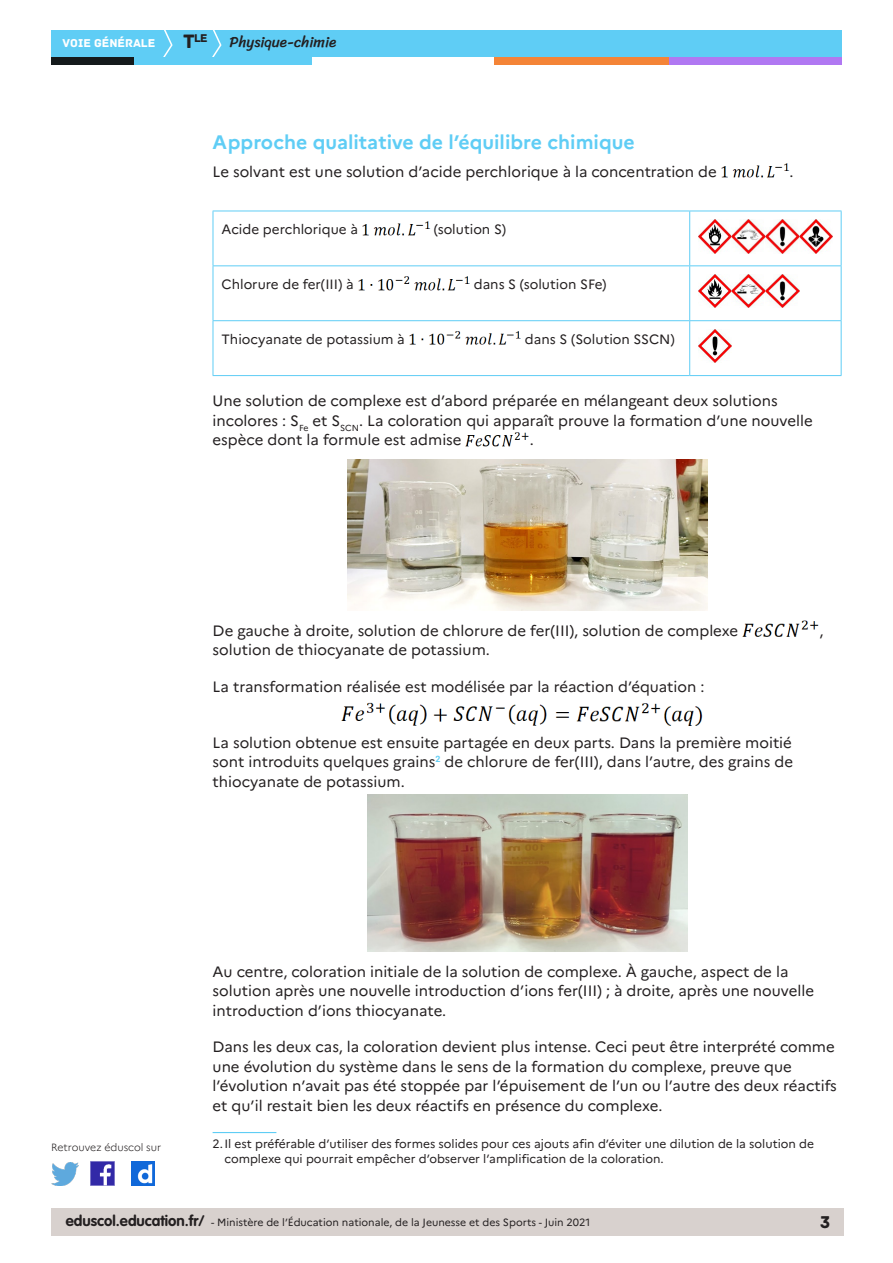
<style>
.page{position:relative;width:893px;height:1263px;background:#fff}
.page>*{position:absolute;margin:0;border:0;box-sizing:border-box;transform-origin:0 0}
._03_titre_2{font:700 19.5px "Marianne";color:#5fcdf5}
.t1{font:18px "Archive";color:#231f20}
.Texte_courant{font:15px/19.5px "Marianne";color:#231f20}
.t2{font:15px "Sriracha";color:#231f20}
.Corps{font:13.5px "Marianne";color:#231f20}
._11_note_bas_de_page{font:12px/15px "Marianne";color:#231f20}
.t3{font:12px "Archive";color:#fff}
.t4{font:11.85px "Archive";color:#231f20}
.t5{font:10.5px "Marianne";color:#231f20}
.t6{font:300 10.5px "Marianne";color:#231f20}
.s1{font-size:20.4px}
.s2{font-family:"VAG Rounded Std";font-weight:700;font-size:15px}
</style>
<div class="page">
<div style="left:51px;top:1209px;width:792px;height:27px;background:#d8d1ce"></div>
<div style="left:51px;top:30px;width:791px;height:27px;background:#5fcdf5"></div>
<svg style="left:163px;top:30px;width:10px;height:27px"></svg>
<svg style="left:212px;top:30px;width:10px;height:27px"></svg>
<div style="left:133px;top:57px;width:179px;height:8px;background:#5fcdf5"></div>
<div style="left:51px;top:57px;width:82px;height:8px;background:#141a1c"></div>
<div style="left:667px;top:57px;width:175px;height:8px;background:#b078f2"></div>
<div style="left:494px;top:57px;width:175px;height:8px;background:#f48437"></div>
<img style="left:91px;top:1162px;width:23px;height:23px">
<img style="left:51px;top:1163px;width:28px;height:22px">
<img style="left:132px;top:1162px;width:22px;height:23px">
<img style="left:721px;top:163px;width:68px;height:15px">
<svg style="left:214px;top:212px;width:627px;height:163px"></svg>
<hr style="left:689px;top:211px;width:1px;height:54px;background:#5fcdf5">
<hr style="left:213px;top:265px;width:477px;height:1px;background:#5fcdf5">
<hr style="left:690px;top:265px;width:151px;height:1px;background:#5fcdf5">
<hr style="left:689px;top:266px;width:1px;height:54px;background:#5fcdf5">
<hr style="left:213px;top:320px;width:477px;height:1px;background:#5fcdf5">
<hr style="left:690px;top:320px;width:151px;height:1px;background:#5fcdf5">
<hr style="left:689px;top:321px;width:1px;height:54px;background:#5fcdf5">
<hr style="left:213px;top:211px;width:477px;height:1px;background:#5fcdf5">
<hr style="left:213px;top:211px;width:1px;height:54px;background:#5fcdf5">
<hr style="left:690px;top:211px;width:151px;height:1px;background:#5fcdf5">
<hr style="left:841px;top:211px;width:1px;height:54px;background:#5fcdf5">
<hr style="left:213px;top:266px;width:1px;height:54px;background:#5fcdf5">
<hr style="left:841px;top:266px;width:1px;height:54px;background:#5fcdf5">
<hr style="left:213px;top:321px;width:1px;height:54px;background:#5fcdf5">
<hr style="left:841px;top:321px;width:1px;height:54px;background:#5fcdf5">
<hr style="left:213px;top:375px;width:477px;height:1px;background:#5fcdf5">
<hr style="left:690px;top:375px;width:151px;height:1px;background:#5fcdf5">
<img style="left:362px;top:219px;width:68px;height:19px">
<img style="left:698px;top:219px;width:135px;height:34px">
<img style="left:357px;top:274px;width:113px;height:19px">
<img style="left:698px;top:274px;width:101px;height:34px">
<img style="left:408px;top:329px;width:113px;height:19px">
<img style="left:698px;top:329px;width:34px;height:34px">
<img style="left:466px;top:432px;width:63px;height:15px">
<img style="left:348px;top:460px;width:359px;height:150px">
<img style="left:742px;top:620px;width:77px;height:17px">
<img style="left:367px;top:794px;width:320px;height:157px">
<hr style="left:213px;top:1132px;width:63px;height:1px;background:#5fcdf5">
<img style="left:342px;top:702px;width:205px;height:23px">
<img style="left:555px;top:703px;width:148px;height:22px">
<p class="t4" style="left:183px;top:31px;width:26px"><span class="s1">T</span>le</p>
<p class="t3" style="left:63px;top:36px;width:94px">VOIE GÉNÉRALE</p>
<p class="t2" style="left:230px;top:33px;width:108px">Physique-chimie</p>
<p class="_03_titre_2" style="left:213px;top:130px;width:424px">Approche qualitative de l’équilibre chimique</p>
<p class="Texte_courant" style="left:213px;top:161px;width:506px">Le solvant est une solution d’acide perchlorique à la concentration de</p>
<p class="Texte_courant" style="left:789px;top:161px;width:6px">.</p>
<p class="Corps" style="left:221px;top:221px;width:138px">Acide perchlorique à</p>
<p class="Corps" style="left:434px;top:221px;width:74px">(solution S)</p>
<p class="Corps" style="left:221px;top:276px;width:134px">Chlorure de fer(III) à</p>
<p class="Corps" style="left:474px;top:276px;width:134px">dans S (solution SFe)</p>
<p class="Corps" style="left:221px;top:331px;width:185px">Thiocyanate de potassium à</p>
<p class="Corps" style="left:525px;top:331px;width:151px">dans S (Solution SSCN)</p>
<p class="Texte_courant" style="left:213px;top:391px;width:602px">Une solution de complexe est d’abord préparée en mélangeant deux solutions incolores : S<sub>Fe</sub> et S<sub>SCN</sub>. La coloration qui apparaît prouve la formation d’une nouvelle espèce dont la formule est admise</p>
<p class="Texte_courant" style="left:530px;top:430px;width:6px">.</p>
<p class="Texte_courant" style="left:213px;top:620px;width:527px">De gauche à droite, solution de chlorure de fer(III), solution de complexe</p>
<p class="Texte_courant" style="left:820px;top:620px;width:6px">,</p>
<p class="Texte_courant" style="left:213px;top:640px;width:279px">solution de thiocyanate de potassium.</p>
<p class="Texte_courant" style="left:213px;top:676px;width:493px">La transformation réalisée est modélisée par la réaction d’équation :</p>
<p class="Texte_courant" style="left:213px;top:732px;width:582px;text-align:justify">La solution obtenue est ensuite partagée en deux parts. Dans la première moitié sont introduits quelques grains<sup>2</sup> de chlorure de fer(III), dans l’autre, des grains de thiocyanate de potassium.</p>
<p class="t6" style="left:51px;top:1141px;width:112px">Retrouvez éduscol sur</p>
<p class="Texte_courant" style="left:213px;top:961px;width:603px">Au centre, coloration initiale de la solution de complexe. À gauche, aspect de la solution après une nouvelle introduction d’ions fer(III) ; à droite, après une nouvelle introduction d’ions thiocyanate.</p>
<p class="Texte_courant" style="left:213px;top:1037px;width:626px">Dans les deux cas, la coloration devient plus intense. Ceci peut être interprété comme une évolution du système dans le sens de la formation du complexe, preuve que l’évolution n’avait pas été stoppée par l’épuisement de l’un ou l’autre des deux réactifs et qu’il restait bien les deux réactifs en présence du complexe.</p>
<p class="_11_note_bas_de_page" style="left:225px;top:1136px;width:591px;text-indent:-12px">2. Il est préférable d’utiliser des formes solides pour ces ajouts afin d’éviter une dilution de la solution de complexe qui pourrait empêcher d’observer l’amplification de la coloration.</p>
<p class="t5" style="left:66px;top:1216px;width:526px"><span class="s2">eduscol.education.fr/</span> - Ministère de l’Éducation nationale, de la Jeunesse et des Sports - Juin 2021</p>
<p class="t1" style="left:820px;top:1211px;width:12px">3</p>
</div>
